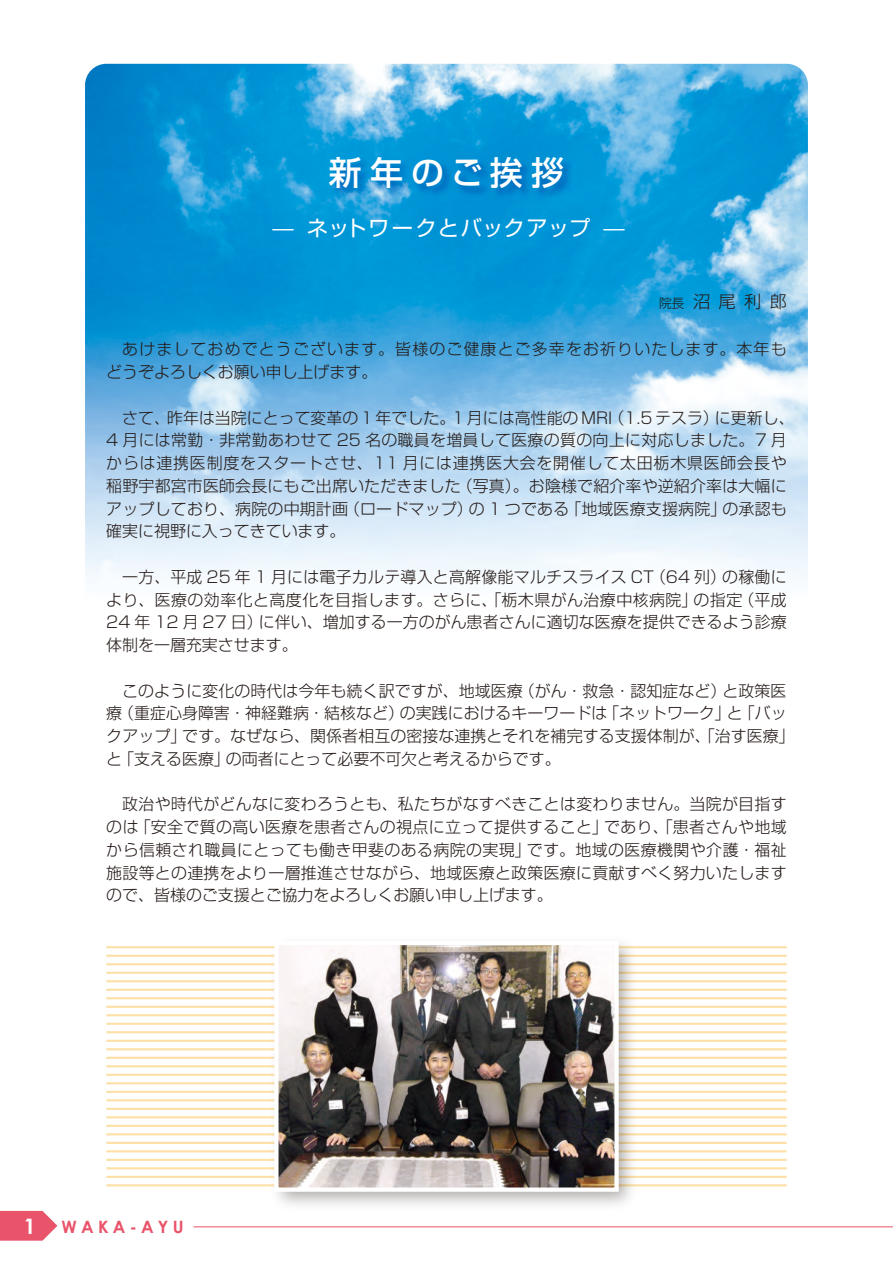
<style>
.page{position:relative;width:893px;height:1263px;background:#fff}
.page>*{position:absolute;margin:0;border:0;box-sizing:border-box;transform-origin:0 0}
.t1{font:500 33px "Shin Go Pro";letter-spacing:.25em;color:#fff}
.t2{font:21.3px "Shin Go Pro";letter-spacing:.035em;color:#fff}
.t3{font:700 21.3px "Century Gothic";color:#fff}
.t4{font:700 16.95px "Century Gothic";letter-spacing:.25em;color:#e9546b}
.t5{font:300 16.95px "Shin Go Pro";color:#231916}
.t6{font:300 15.9px/22.8px "Shin Go Pro";letter-spacing:.015em;color:#231916}
.t7{font:300 15.9px/22.8px "Shin Go Pro";letter-spacing:.07em;color:#231916}
.t8{font:300 15.9px "Shin Go Pro";letter-spacing:.05em;color:#231916}
.t9{font:300 12.75px "Shin Go Pro";color:#231916}
</style>
<div class="page">
<hr style="left:106px;top:1184px;width:681px;height:2px;background:#fde0a6">
<hr style="left:106px;top:1176px;width:681px;height:2px;background:#fde0a6">
<hr style="left:106px;top:1167px;width:681px;height:2px;background:#fde0a6">
<hr style="left:106px;top:1159px;width:681px;height:2px;background:#fde0a6">
<hr style="left:106px;top:1150px;width:681px;height:2px;background:#fde0a6">
<hr style="left:106px;top:1142px;width:681px;height:2px;background:#fde0a6">
<hr style="left:106px;top:1133px;width:681px;height:2px;background:#fde0a6">
<hr style="left:106px;top:1125px;width:681px;height:2px;background:#fde0a6">
<hr style="left:106px;top:1116px;width:681px;height:2px;background:#fde0a6">
<hr style="left:106px;top:1108px;width:681px;height:2px;background:#fde0a6">
<hr style="left:106px;top:1099px;width:681px;height:2px;background:#fde0a6">
<hr style="left:106px;top:1091px;width:681px;height:2px;background:#fde0a6">
<hr style="left:106px;top:1082px;width:681px;height:2px;background:#fde0a6">
<hr style="left:106px;top:1074px;width:681px;height:2px;background:#fde0a6">
<hr style="left:106px;top:1065px;width:681px;height:2px;background:#fde0a6">
<hr style="left:106px;top:1057px;width:681px;height:2px;background:#fde0a6">
<hr style="left:106px;top:1048px;width:681px;height:2px;background:#fde0a6">
<hr style="left:106px;top:1040px;width:681px;height:2px;background:#fde0a6">
<hr style="left:106px;top:1031px;width:681px;height:2px;background:#fde0a6">
<hr style="left:106px;top:1023px;width:681px;height:2px;background:#fde0a6">
<hr style="left:106px;top:1014px;width:681px;height:2px;background:#fde0a6">
<hr style="left:106px;top:1006px;width:681px;height:2px;background:#fde0a6">
<hr style="left:106px;top:997px;width:681px;height:2px;background:#fde0a6">
<hr style="left:106px;top:989px;width:681px;height:2px;background:#fde0a6">
<hr style="left:106px;top:980px;width:681px;height:2px;background:#fde0a6">
<hr style="left:106px;top:972px;width:681px;height:2px;background:#fde0a6">
<hr style="left:106px;top:963px;width:681px;height:2px;background:#fde0a6">
<hr style="left:106px;top:955px;width:681px;height:2px;background:#fde0a6">
<hr style="left:106px;top:946px;width:681px;height:2px;background:#fde0a6">
<img style="left:264px;top:943px;width:379px;height:262px">
<img style="left:279px;top:946px;width:335px;height:241px">
<img style="left:85px;top:64px;width:723px;height:516px">
<div style="left:274px;top:941px;width:345px;height:251px;border:4px solid #fff"></div>
<svg style="left:0;top:1211px;width:57px;height:30px;background:#eb6a7e"></svg>
<hr style="left:193px;top:1226px;width:700px;height:1px;background:#e9546b">
<img style="left:326px;top:153px;width:260px;height:53px">
<h2 class="t2" style="left:272px;top:210px;width:23px">̶</h2>
<h1 class="t1" style="left:329px;top:145px;width:237px">新年のご挨拶</h1>
<h2 class="t2" style="left:307px;top:210px;width:285px">ネットワークとバックアップ</h2>
<h2 class="t2" style="left:603px;top:210px;width:23px">̶</h2>
<p class="t5" style="left:744px;top:288px;width:19px">利</p>
<p class="t5" style="left:770px;top:288px;width:19px">郎</p>
<p class="t5" style="left:693px;top:288px;width:19px">沼</p>
<p class="t5" style="left:719px;top:288px;width:19px">尾</p>
<p class="t9" style="left:659px;top:293px;width:27px">院長</p>
<p class="t7" style="left:106px;top:336px;width:682px">　あけましておめでとうございます。皆様のご健康とご多幸をお祈りいたします。本年もどうぞよろしくお願い申し上げます。</p>
<p class="t6" style="left:715px;top:404px;width:81px">に更新し、</p>
<p class="t6" style="left:608px;top:404px;width:112px">（1.5 テスラ）</p>
<p class="t6" style="left:167px;top:404px;width:290px">昨年は当院にとって変革の 1 年でした。</p>
<p class="t6" style="left:452px;top:404px;width:162px">1 月には高性能の MRI</p>
<p class="t6" style="left:106px;top:404px;width:65px">　さて、</p>
<p class="t6" style="left:106px;top:427px;width:682px">4 月には常勤・非常勤あわせて 25 名の職員を増員して医療の質の向上に対応しました。7 月</p>
<p class="t8" style="left:106px;top:450px;width:682px">からは連携医制度をスタートさせ、11 月には連携医大会を開催して太田栃木県医師会長や</p>
<p class="t6" style="left:457px;top:472px;width:331px">（写真）。お陰様で紹介率や逆紹介率は大幅に</p>
<p class="t6" style="left:106px;top:472px;width:356px">稲野宇都宮市医師会長にもご出席いただきました</p>
<p class="t6" style="left:344px;top:495px;width:130px">（ロードマップ）</p>
<p class="t6" style="left:106px;top:495px;width:243px">アップしており、病院の中期計画確実に視野に入ってきています。</p>
<p class="t6" style="left:469px;top:495px;width:102px">の 1 つである</p>
<p class="t6" style="left:565px;top:495px;width:162px">「地域医療支援病院」</p>
<p class="t6" style="left:722px;top:495px;width:66px">の承認も</p>
<p class="t6" style="left:650px;top:563px;width:78px">（64 列）</p>
<p class="t6" style="left:106px;top:563px;width:549px">　一方、平成 25 年 1 月には電子カルテ導入と高解像能マルチスライス CT</p>
<p class="t6" style="left:722px;top:563px;width:66px">の稼働に</p>
<p class="t6" style="left:259px;top:586px;width:529px;text-indent:-152px">より、医療の効率化と高度化を目指します。さらに、「栃木県がん治療中核病院」<br>に伴い、増加する一方のがん患者さんに適切な医療を提供できるよう診療</p>
<p class="t6" style="left:738px;top:586px;width:50px">（平成</p>
<p class="t6" style="left:693px;top:586px;width:50px">の指定</p>
<p class="t6" style="left:106px;top:609px;width:193px">24 年 12 月 27 日）<br>体制を一層充実させます。</p>
<p class="t6" style="left:519px;top:677px;width:209px">（がん・救急・認知症など）</p>
<p class="t6" style="left:106px;top:677px;width:418px">　このように変化の時代は今年も続く訳ですが、地域医療</p>
<p class="t6" style="left:722px;top:677px;width:66px">と政策医</p>
<p class="t6" style="left:603px;top:700px;width:129px">「ネットワーク」</p>
<p class="t6" style="left:118px;top:700px;width:287px">（重症心身障害・神経難病・結核など）</p>
<p class="t6" style="left:400px;top:700px;width:209px">の実践におけるキーワードは</p>
<p class="t6" style="left:106px;top:700px;width:17px">療</p>
<p class="t6" style="left:727px;top:700px;width:17px">と</p>
<p class="t6" style="left:739px;top:700px;width:49px">「バッ</p>
<p class="t6" style="left:182px;top:723px;width:614px">です。なぜなら、関係者相互の密接な連携とそれを補完する支援体制が、「治す医療「</p>
<p class="t6" style="left:106px;top:723px;width:81px">クアップ」</p>
<p class="t6" style="left:118px;top:745px;width:113px">「支える医療」</p>
<p class="t6" style="left:226px;top:745px;width:336px">の両者にとって必要不可欠と考えるからです。</p>
<p class="t6" style="left:106px;top:745px;width:17px">と</p>
<p class="t6" style="left:106px;top:791px;width:682px;text-align:right">　政治や時代がどんなに変わろうとも、私たちがなすべきことは変わりません。当院が目指すであり、「患者さんや地域</p>
<p class="t6" style="left:135px;top:814px;width:475px">「安全で質の高い医療を患者さんの視点に立って提供すること」</p>
<p class="t6" style="left:106px;top:814px;width:34px">のは</p>
<p class="t6" style="left:106px;top:836px;width:682px">から信頼され職員にとっても働き甲斐のある病院の実現」<br>施設等との連携をより一層推進させながら、地域医療と政策医療に貢献すべく努力いたしますので、皆様のご支援とご協力をよろしくお願い申し上げます。</p>
<p class="t6" style="left:527px;top:836px;width:261px">です。地域の医療機関や介護・福祉</p>
<h2 class="t3" style="left:24px;top:1212px;width:13px">1</h2>
<p class="t4" style="left:62px;top:1216px;width:123px">WAKA-AYU</p>
</div>
